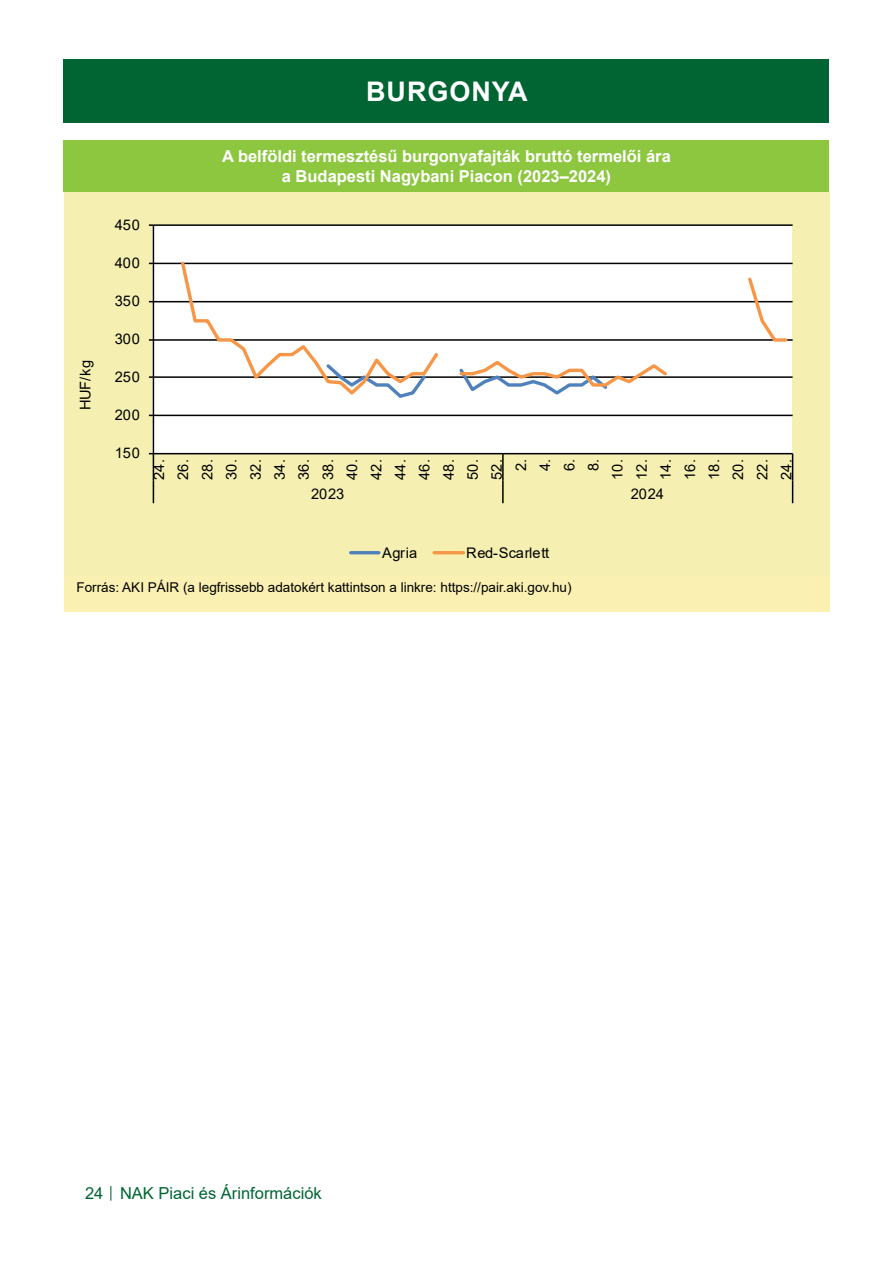
<style>
.page{position:relative;width:893px;height:1263px;background:#fff}
.page>*{position:absolute;margin:0;border:0;box-sizing:border-box;transform-origin:0 0}
.Cím_01{font:700 27px "Arial";letter-spacing:.035em;color:#fff}
.Tablazat_cime{font:700 16.5px/19.8px "Arial";color:#fff;text-align:center}
.t1{font:16.5px "Arial";color:#006533}
.t2{font:14.7px/24.2px "Arial";letter-spacing:-.02em;color:#000;text-align:center}
.t3{font:14.7px "Arial";letter-spacing:.01em;color:#000}
.Tablazat_forrasa{font:13.5px "Arial";color:#000}
.s1{font-size:12px}
</style>
<div class="page">
<div style="left:64px;top:60px;width:765px;height:63px;background:#006533"></div>
<div style="left:64px;top:574px;width:765px;height:37px;background:#faf0b1"></div>
<div style="left:64px;top:140px;width:765px;height:51px;background:#8dc63f"></div>
<div style="left:64px;top:192px;width:765px;height:382px;background:#f5f0b1"></div>
<div style="left:153px;top:226px;width:639px;height:228px;background:#fff"></div>
<hr style="left:153px;top:415px;width:640px;height:1px;background:#000">
<hr style="left:153px;top:376px;width:640px;height:2px;background:#000">
<hr style="left:153px;top:339px;width:640px;height:2px;background:#000">
<hr style="left:153px;top:301px;width:640px;height:1px;background:#000">
<hr style="left:153px;top:263px;width:640px;height:1px;background:#000">
<hr style="left:153px;top:224px;width:640px;height:2px;background:#000">
<hr style="left:153px;top:225px;width:1px;height:229px;background:#000">
<hr style="left:153px;top:453px;width:640px;height:1px;background:#000">
<hr style="left:502px;top:454px;width:2px;height:27px;background:#000">
<svg style="left:149px;top:453px;width:5px;height:50px"></svg>
<hr style="left:502px;top:481px;width:2px;height:22px;background:#000">
<svg style="left:792px;top:454px;width:1px;height:49px"></svg>
<svg style="left:179px;top:261px;width:610px;height:136px"></svg>
<hr style="left:351px;top:551px;width:28px;height:3px;background:#4f81bd">
<hr style="left:434px;top:551px;width:29px;height:3px;background:#f79646">
<p class="Cím_01" style="left:366px;top:73px;width:163px">BURGONYA</p>
<p class="t2" style="left:73px;top:410px;width:51px;rotate:-90deg">HUF/kg</p>
<p class="t2" style="left:115px;top:213px;width:27px">450</p>
<p class="t2" style="left:115px;top:251px;width:27px">400</p>
<p class="t2" style="left:115px;top:289px;width:27px">350</p>
<p class="t2" style="left:115px;top:327px;width:27px">300</p>
<p class="t2" style="left:115px;top:365px;width:27px">250</p>
<p class="t2" style="left:115px;top:403px;width:27px">200</p>
<p class="t2" style="left:115px;top:441px;width:27px">150</p>
<p class="Tablazat_cime" style="left:222px;top:146px;width:450px">A belföldi termesztésű burgonyafajták bruttó termelői ára a Budapesti Nagybani Piacon (2023–2024)</p>
<p class="t2" style="left:147px;top:480px;width:22px;rotate:-90deg">24.<br>26.<br>28.<br>30.<br>32.<br>34.<br>36.<br>38.<br>40.<br>42.<br>44.<br>46.<br>48.<br>50.<br>52.<br>2.<br>4.<br>6.<br>8.<br>10.<br>12.<br>14.<br>16.<br>18.<br>20.<br>22.<br>24.</p>
<p class="t2" style="left:311px;top:482px;width:34px">2023</p>
<p class="t2" style="left:631px;top:482px;width:34px">2024</p>
<p class="t2" style="left:382px;top:540px;width:37px">Agria</p>
<p class="t3" style="left:466px;top:542px;width:84px">Red-Scarlett</p>
<p class="Tablazat_forrasa" style="left:77px;top:578px;width:496px">Forrás: AKI PÁIR (a legfrissebb adatokért kattintson a linkre: https://pair.aki.gov.hu)</p>
<p class="t1" style="left:85px;top:1182px;width:238px">24 <span class="s1">│</span> NAK Piaci és Árinformációk</p>
</div>
